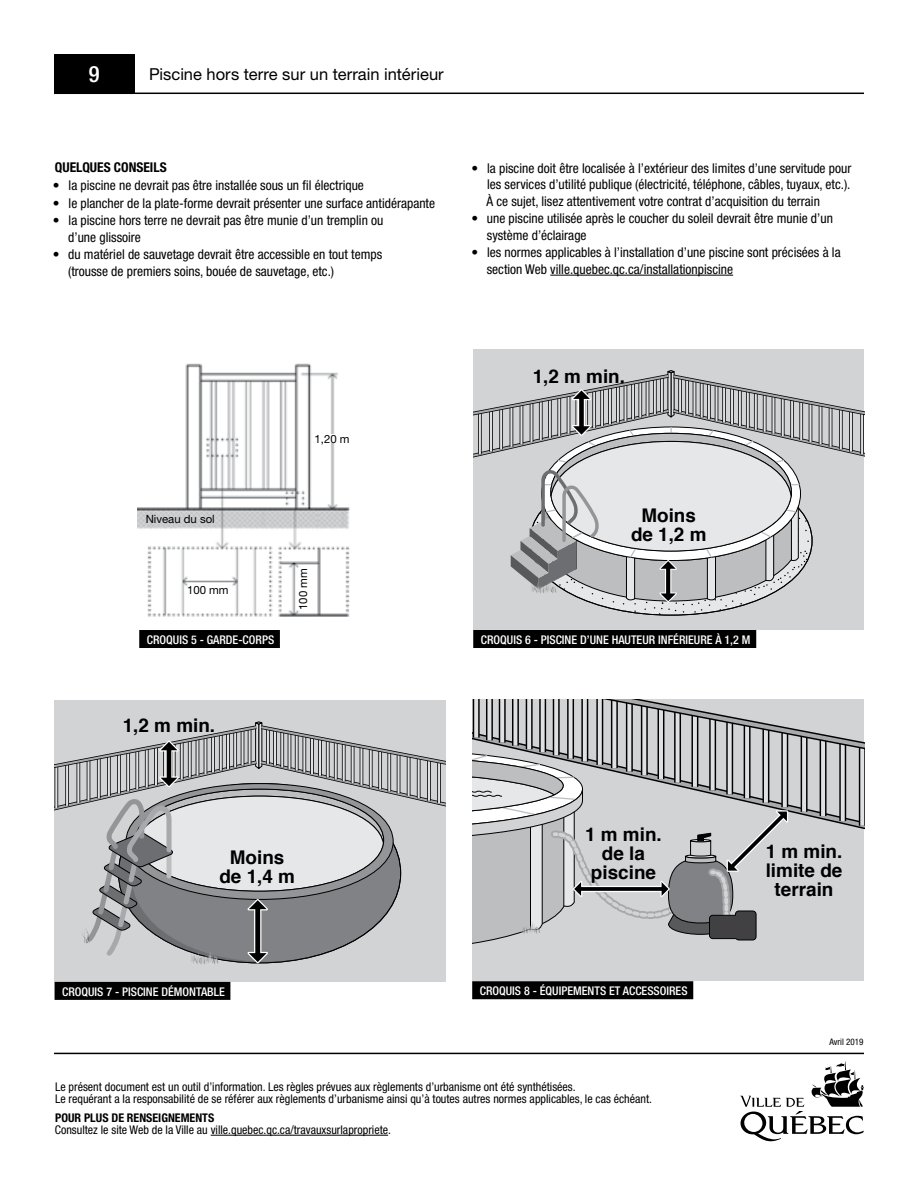
<style>
.page{position:relative;width:918px;height:1188px;background:#fff}
.page>*{position:absolute;margin:0;border:0;box-sizing:border-box;transform-origin:0 0}
.t1{font:500 condensed 22.5px "Helvetica Neue";color:#fff}
.t2{font:700 18.9px/18.9px "Helvetica";color:#000;text-align:center}
.t3{font:16.5px "Helvetica Neue";color:#000}
.t4{font:condensed 13.5px/16.5px "Helvetica Neue";color:#000}
.t5{font:700 condensed 13.5px "Helvetica Neue";color:#000}
.t6{font:condensed 12px/12px "Helvetica Neue";color:#000}
.t7{font:500 condensed 12px "Helvetica Neue";color:#fff}
.t8{font:700 condensed 12px "Helvetica Neue";color:#000}
.t9{font:11.4px "Helvetica Neue";color:#000}
.t10{font:condensed 9px "Helvetica Neue";color:#000}
</style>
<div class="page">
<svg style="left:740px;top:1061px;width:124px;height:80px"></svg>
<hr style="left:54px;top:1053px;width:810px;height:1px;background:#000">
<hr style="left:211px;top:1135px;width:177px;height:1px;background:#000">
<hr style="left:550px;top:275px;width:183px;height:1px;background:#000">
<div style="left:54px;top:54px;width:81px;height:39px;background:#000"></div>
<hr style="left:54px;top:93px;width:810px;height:1px;background:#000">
<img style="left:138px;top:363px;width:212px;height:254px">
<div style="left:315px;top:434px;width:36px;height:9px;background:#fff"></div>
<div style="left:139px;top:630px;width:141px;height:18px;background:#000"></div>
<div style="left:473px;top:350px;width:391px;height:280px;background:#d1d3d4"></div>
<svg style="left:530px;top:467px;width:282px;height:148px"></svg>
<svg style="left:473px;top:370px;width:391px;height:232px"></svg>
<div style="left:473px;top:630px;width:283px;height:18px;background:#000"></div>
<div style="left:55px;top:701px;width:391px;height:281px;background:#d1d3d4"></div>
<svg style="left:54px;top:721px;width:392px;height:244px"></svg>
<div style="left:55px;top:982px;width:175px;height:18px;background:#000"></div>
<div style="left:472px;top:700px;width:392px;height:281px;background:#d1d3d4"></div>
<svg style="left:472px;top:700px;width:392px;height:244px"></svg>
<div style="left:472px;top:981px;width:221px;height:18px;background:#000"></div>
<h1 class="t1" style="left:89px;top:61px;width:12px">9</h1>
<p class="t3" style="left:149px;top:64px;width:296px">Piscine hors terre sur un terrain intérieur</p>
<p class="t5" style="left:55px;top:160px;width:113px">QUELQUES CONSEILS</p>
<p class="t4" style="left:53px;top:177px;width:313px">• la piscine ne devrait pas être installée sous un fil électrique</p>
<p class="t4" style="left:53px;top:195px;width:384px">• le plancher de la plate-forme devrait présenter une surface antidérapante</p>
<p class="t4" style="left:68px;top:212px;width:317px;text-indent:-15px">• la piscine hors terre ne devrait pas être munie d’un tremplin ou d’une glissoire</p>
<p class="t4" style="left:68px;top:246px;width:316px;text-indent:-15px">• du matériel de sauvetage devrait être accessible en tout temps (trousse de premiers soins, bouée de sauvetage, etc.)</p>
<p class="t4" style="left:486px;top:160px;width:366px;text-align:justify;text-indent:-15px">• la piscine doit être localisée à l’extérieur des limites d’une servitude pour les services d’utilité publique (électricité, téléphone, câbles, tuyaux, etc.).<br>À ce sujet, lisez attentivement votre contrat d’acquisition du terrain</p>
<p class="t4" style="left:487px;top:210px;width:348px;text-indent:-15px">• une piscine utilisée après le coucher du soleil devrait être munie d’un système d’éclairage</p>
<p class="t4" style="left:487px;top:244px;width:355px;text-indent:-15px">• les normes applicables à l’installation d’une piscine sont précisées à la section Web ville.quebec.qc.ca/installationpiscine</p>
<p class="t9" style="left:315px;top:432px;width:36px">1,20 m</p>
<p class="t9" style="left:146px;top:512px;width:71px">Niveau du sol</p>
<p class="t9" style="left:187px;top:583px;width:43px">100 mm</p>
<p class="t7" style="left:147px;top:632px;width:129px">CROQUIS 5 - GARDE-CORPS</p>
<p class="t9" style="left:296px;top:610px;width:43px;rotate:-90deg">100 mm</p>
<h2 class="t2" style="left:123px;top:716px;width:94px">1,2 m min.</h2>
<h2 class="t2" style="left:533px;top:367px;width:94px">1,2 m min.</h2>
<h2 class="t2" style="left:631px;top:506px;width:77px">Moins de 1,2 m</h2>
<p class="t7" style="left:481px;top:632px;width:271px">CROQUIS 6 - PISCINE D’UNE HAUTEUR INFÉRIEURE À 1,2 M</p>
<h2 class="t2" style="left:219px;top:848px;width:77px">Moins de 1,4 m</h2>
<p class="t7" style="left:62px;top:984px;width:164px">CROQUIS 7 - PISCINE DÉMONTABLE</p>
<h2 class="t2" style="left:585px;top:825px;width:78px">1 m min. de la piscine</h2>
<p class="t7" style="left:480px;top:984px;width:209px">CROQUIS 8 - ÉQUIPEMENTS ET ACCESSOIRES</p>
<h2 class="t2" style="left:766px;top:843px;width:78px">1 m min. limite de terrain</h2>
<p class="t10" style="left:829px;top:1037px;width:35px">Avril 2019</p>
<p class="t6" style="left:55px;top:1081px;width:598px">Le présent document est un outil d’information. Les règles prévues aux règlements d’urbanisme ont été synthétisées.<br>Le requérant a la responsabilité de se référer aux règlements d’urbanisme ainsi qu’à toutes autres normes applicables, le cas échéant.</p>
<p class="t8" style="left:55px;top:1110px;width:161px">POUR PLUS DE RENSEIGNEMENTS</p>
<p class="t6" style="left:55px;top:1124px;width:338px">Consultez le site Web de la Ville au ville.quebec.qc.ca/travauxsurlapropriete.</p>
</div>
